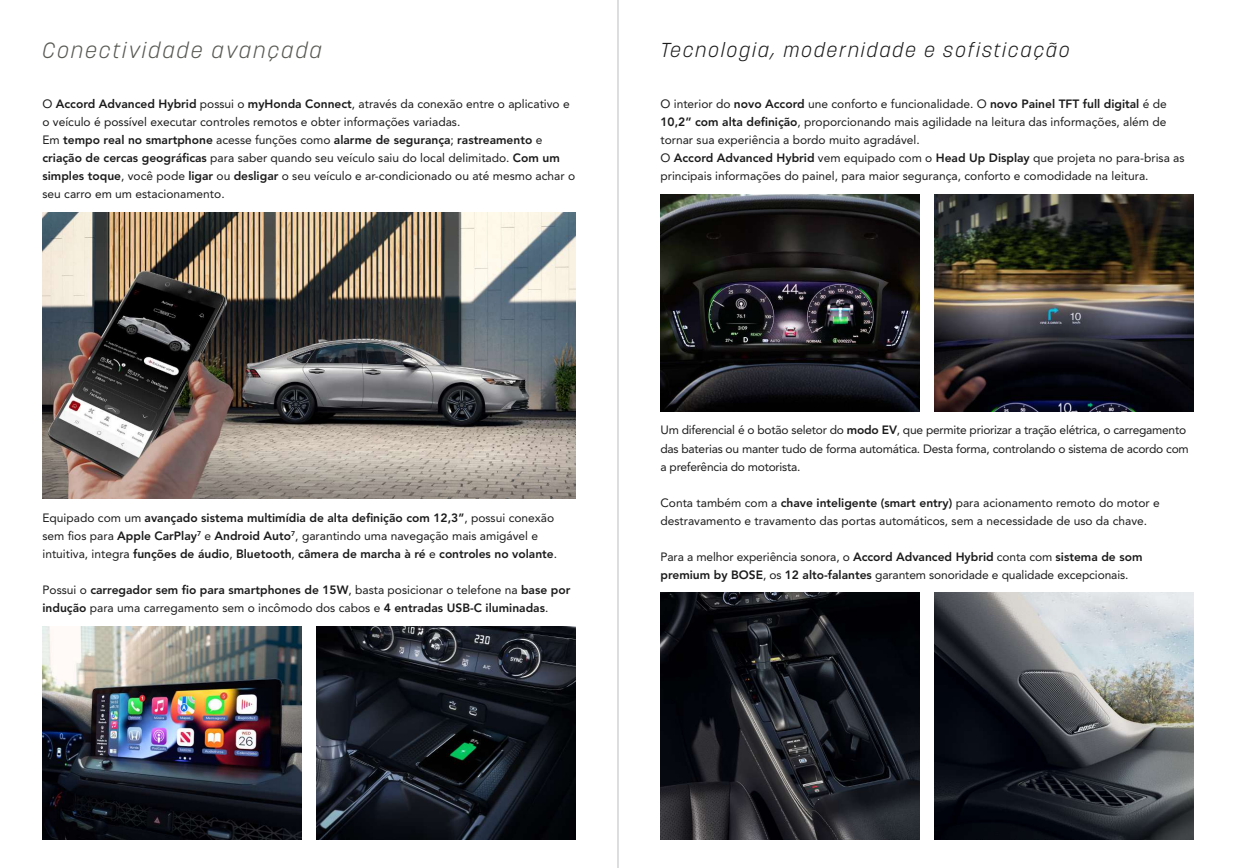
<style>
.page{position:relative;width:1236px;height:868px;background:#fff}
.page>*{position:absolute;margin:0;border:0;box-sizing:border-box;transform-origin:0 0}
.t1{font:italic 300 22px "Korolev";letter-spacing:.1em;color:#585953}
.t2{font:italic 300 20px "Korolev";letter-spacing:.1em;color:#1c1b1c}
.t3{font:12px/18px "Avenir LT Std";color:#1c1c1c}
.t4{font:12px/18px "Avenir LT Std";color:#1c1b1c}
.t5{font:800 12px/18px "Avenir LT Std";color:#1c1b1c}
.t6{font:12px/18px "Avenir LT Std";letter-spacing:-.02em;color:#1c1c1c}
.s1{font-weight:800}
.s2{font-weight:800;color:#1c1b1c}
.s3{font-weight:400}
</style>
<div class="page">
<img style="left:43px;top:626px;width:259px;height:213px">
<img style="left:316px;top:626px;width:259px;height:213px">
<img style="left:43px;top:212px;width:532px;height:286px">
<img style="left:660px;top:592px;width:260px;height:247px">
<img style="left:934px;top:592px;width:259px;height:247px">
<img style="left:660px;top:194px;width:260px;height:217px">
<img style="left:934px;top:194px;width:259px;height:217px">
<hr style="left:618px;top:0;width:1px;height:867px;background:#bbbdbf">
<h1 class="t1" style="left:43px;top:36px;width:281px">Conectividade avançada</h1>
<h2 class="t2" style="left:660px;top:37px;width:411px">Tecnologia, modernidade e sofisticação</h2>
<p class="t4" style="left:43px;top:95px;width:534px">O <span class="s1">Accord Advanced Hybrid</span> possui o <span class="s1">myHonda Connect</span>, através da conexão entre o aplicativo e o veículo é possível executar controles remotos e obter informações variadas.<br>Em <span class="s1">tempo real no smartphone</span> acesse funções como <span class="s1">alarme de segurança</span>; <span class="s1">rastreamento</span> e <span class="s1">criação de cercas geográficas</span> para saber quando seu veículo saiu do local delimitado. <span class="s1">Com um simples toque</span>, você pode <span class="s1">ligar</span> ou <span class="s1">desligar</span> o seu veículo e ar-condicionado ou até mesmo achar o seu carro em um estacionamento.</p>
<p class="t3" style="left:660px;top:95px;width:526px">O interior do <span class="s2">novo Accord</span> une conforto e funcionalidade. O <span class="s2">novo Painel TFT full digital</span> é de <span class="s2">10,2” com alta definição</span>, proporcionando mais agilidade na leitura das informações, além de tornar sua experiência a bordo muito agradável.<br>O <span class="s2">Accord Advanced Hybrid</span> vem equipado com o <span class="s2">Head Up Display</span> que projeta no para-brisa as principais informações do painel, para maior segurança, conforto e comodidade na leitura.</p>
<p class="t5" style="left:43px;top:508px;width:516px"><span class="s3">Equipado com um</span> avançado sistema multimídia de alta definição com 12,3’’<span class="s3">, possui conexão sem fios para</span> Apple CarPlay<sup>7</sup> <span class="s3">e</span> Android Auto<sup>7</sup><span class="s3">, garantindo uma navegação mais amigável e intuitiva, integra</span> funções de áudio<span class="s3">,</span> Bluetooth<span class="s3">,</span> câmera de marcha à ré <span class="s3">e</span> controles no volante<span class="s3">.</span></p>
<p class="t4" style="left:43px;top:581px;width:529px">Possui o <span class="s1">carregador sem fio para smartphones de 15W</span>, basta posicionar o telefone na <span class="s1">base por indução</span> para uma carregamento sem o incômodo dos cabos e <span class="s1">4 entradas USB-C iluminadas</span>.</p>
<p class="t6" style="left:660px;top:421px;width:530px">Um diferencial é o botão seletor do <span class="s2">modo EV</span>, que permite priorizar a tração elétrica, o carregamento das baterias ou manter tudo de forma automática. Desta forma, controlando o sistema de acordo com a preferência do motorista.</p>
<p class="t3" style="left:660px;top:493px;width:501px">Conta também com a <span class="s2">chave inteligente (smart entry)</span> para acionamento remoto do motor e destravamento e travamento das portas automáticos, sem a necessidade de uso da chave.</p>
<p class="t3" style="left:660px;top:547px;width:483px">Para a melhor experiência sonora, o <span class="s2">Accord Advanced Hybrid</span> conta com <span class="s2">sistema de som premium by BOSE</span>, os <span class="s2">12 alto-falantes</span> garantem sonoridade e qualidade excepcionais.</p>
</div>
